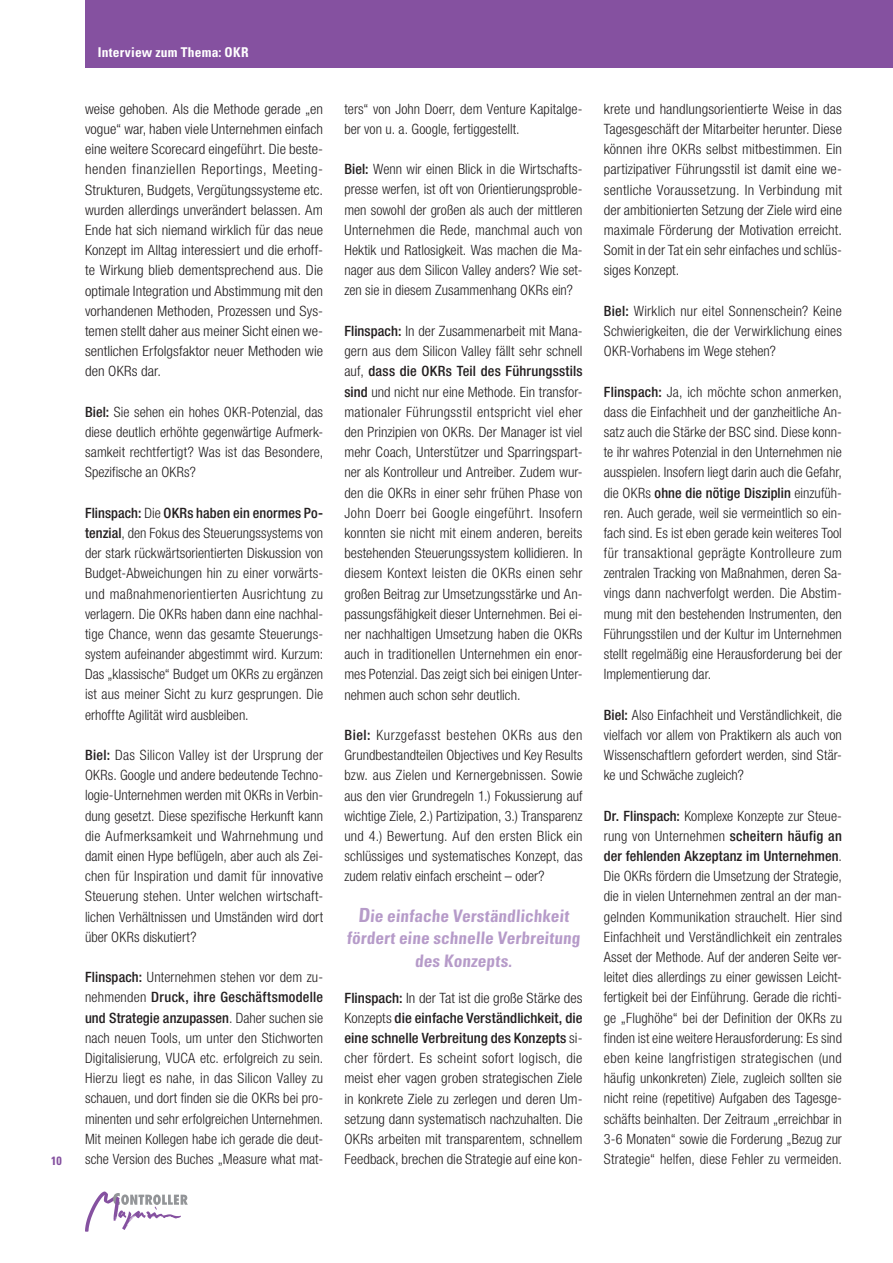
<style>
.page{position:relative;width:893px;height:1263px;background:#fff}
.page>*{position:absolute;margin:0;border:0;box-sizing:border-box;transform-origin:0 0}
.t1{font:700 condensed 17.25px/22.5px "Univers LT Std";color:#b69bc9;text-align:center}
.t2{font:300 condensed 14.25px/20.2px "Helvetica Neue LT Std";color:#231f20;text-align:justify}
.t3{font:300 condensed 14.25px/20.2px "Helvetica Neue LT Std";color:#231f20;text-align:justify;scale:1.04 1}
.t4{font:700 condensed 13.5px "Univers LT Std";letter-spacing:.02em;color:#fff}
.t5{font:700 condensed 12px "Univers LT Std";color:#8551a0}
.s1{font-weight:500}
.s2{font-size:19.5px}
</style>
<div class="page">
<svg style="left:181px;top:1194px;width:7px;height:11px"></svg>
<img style="left:85px;top:1191px;width:96px;height:41px">
<div style="left:85px;top:0;width:808px;height:68px;background:#8551a0"></div>
<p class="t5" style="left:51px;top:1154px;width:12px">10</p>
<p class="t4" style="left:98px;top:43px;width:152px">Interview zum Thema: OKR</p>
<p class="t3" style="left:85px;top:98px;width:230px">weise gehoben. Als die Methode gerade „en vogue“ war, haben viele Unternehmen einfach eine weitere Scorecard eingeführt. Die beste&shy;henden finanziellen Reportings, Meeting-Strukturen, Budgets, Vergütungssysteme etc. wurden allerdings unverändert belassen. Am Ende hat sich niemand wirklich für das neue Konzept im Alltag interessiert und die erhoff&shy;te Wirkung blieb dementsprechend aus. Die optimale Integration und Abstimmung mit den vorhandenen Methoden, Prozessen und Sys&shy;temen stellt daher aus meiner Sicht einen we&shy;sentlichen Erfolgsfaktor neuer Methoden wie den OKRs dar.</p>
<p class="t2" style="left:85px;top:401px;width:240px"><span class="s1">Biel:</span> Sie sehen ein hohes OKR-Potenzial, das diese deutlich erhöhte gegenwärtige Aufmerk&shy;samkeit rechtfertigt? Was ist das Besondere, Spezifische an OKRs?</p>
<p class="t2" style="left:85px;top:502px;width:240px"><span class="s1">Flinspach:</span> Die <span class="s1">OKRs haben ein enormes Po&shy;tenzial</span>, den Fokus des Steuerungssystems von der stark rückwärtsorientierten Diskussion von Budget-Abweichungen hin zu einer vorwärts&shy;und maßnahmenorientierten Ausrichtung zu verlagern. Die OKRs haben dann eine nachhal&shy;tige Chance, wenn das gesamte Steuerungs&shy;system aufeinander abgestimmt wird. Kurzum:<br>Das „klassische“ Budget um OKRs zu ergänzen ist aus meiner Sicht zu kurz gesprungen. Die erhoffte Agilität wird ausbleiben.</p>
<p class="t2" style="left:85px;top:745px;width:240px"><span class="s1">Biel:</span> Das Silicon Valley ist der Ursprung der OKRs. Google und andere bedeutende Techno&shy;logie-Unternehmen werden mit OKRs in Verbin&shy;dung gesetzt. Diese spezifische Herkunft kann die Aufmerksamkeit und Wahrnehmung und damit einen Hype beflügeln, aber auch als Zei&shy;chen für Inspiration und damit für innovative Steuerung stehen. Unter welchen wirtschaft&shy;lichen Verhältnissen und Umständen wird dort über OKRs diskutiert?</p>
<p class="t2" style="left:85px;top:967px;width:240px"><span class="s1">Flinspach:</span> Unternehmen stehen vor dem zu&shy;nehmenden <span class="s1">Druck, ihre Geschäftsmodelle und Strategie anzupassen</span>. Daher suchen sie nach neuen Tools, um unter den Stichworten Digitalisierung, VUCA etc. erfolgreich zu sein.<br>Hierzu liegt es nahe, in das Silicon Valley zu schauen, und dort finden sie die OKRs bei pro&shy;minenten und sehr erfolgreichen Unternehmen.<br>Mit meinen Kollegen habe ich gerade die deut&shy;sche Version des Buches „Measure what mat-</p>
<p class="t2" style="left:344px;top:98px;width:240px">ters“ von John Doerr, dem Venture Kapitalge&shy;ber von u. a. Google, fertiggestellt.</p>
<p class="t2" style="left:344px;top:159px;width:240px"><span class="s1">Biel:</span> Wenn wir einen Blick in die Wirtschafts&shy;presse werfen, ist oft von Orientierungsproble&shy;men sowohl der großen als auch der mittleren Unternehmen die Rede, manchmal auch von Hektik und Ratlosigkeit. Was machen die Ma&shy;nager aus dem Silicon Valley anders? Wie set&shy;zen sie in diesem Zusammenhang OKRs ein?</p>
<p class="t2" style="left:344px;top:321px;width:240px"><span class="s1">Flinspach:</span> In der Zusammenarbeit mit Mana&shy;gern aus dem Silicon Valley fällt sehr schnell auf, <span class="s1">dass die OKRs Teil des Führungsstils sind</span> und nicht nur eine Methode. Ein transfor&shy;mationaler Führungsstil entspricht viel eher den Prinzipien von OKRs. Der Manager ist viel mehr Coach, Unterstützer und Sparringspart&shy;ner als Kontrolleur und Antreiber. Zudem wur&shy;den die OKRs in einer sehr frühen Phase von John Doerr bei Google eingeführt. Insofern konnten sie nicht mit einem anderen, bereits bestehenden Steuerungssystem kollidieren. In diesem Kontext leisten die OKRs einen sehr großen Beitrag zur Umsetzungsstärke und An&shy;passungsfähigkeit dieser Unternehmen. Bei ei&shy;ner nachhaltigen Umsetzung haben die OKRs auch in traditionellen Unternehmen ein enor&shy;mes Potenzial. Das zeigt sich bei einigen Unter&shy;nehmen auch schon sehr deutlich.</p>
<p class="t2" style="left:344px;top:725px;width:240px"><span class="s1">Biel:</span> Kurzgefasst bestehen OKRs aus den Grundbestandteilen Objectives und Key Results bzw. aus Zielen und Kernergebnissen. Sowie aus den vier Grundregeln 1.) Fokussierung auf wichtige Ziele, 2.) Partizipation, 3.) Transparenz und 4.) Bewertung. Auf den ersten Blick ein schlüssiges und systematisches Konzept, das zudem relativ einfach erscheint – oder?</p>
<p class="t1" style="left:347px;top:904px;width:237px"><span class="s2">D</span>ie einfache Verständlichkeit fördert eine schnelle Verbreitung des Konzepts.</p>
<p class="t2" style="left:344px;top:987px;width:240px"><span class="s1">Flinspach:</span> In der Tat ist die große Stärke des Konzepts <span class="s1">die einfache Verständlichkeit, die eine schnelle Verbreitung des Konzepts</span> si&shy;cher fördert. Es scheint sofort logisch, die meist eher vagen groben strategischen Ziele in konkrete Ziele zu zerlegen und deren Um&shy;setzung dann systematisch nachzuhalten. Die OKRs arbeiten mit transparentem, schnellem Feedback, brechen die Strategie auf eine kon-</p>
<p class="t2" style="left:604px;top:98px;width:240px">krete und handlungsorientierte Weise in das Tagesgeschäft der Mitarbeiter herunter. Diese können ihre OKRs selbst mitbestimmen. Ein partizipativer Führungsstil ist damit eine we&shy;sentliche Voraussetzung. In Verbindung mit der ambitionierten Setzung der Ziele wird eine maximale Förderung der Motivation erreicht.<br>Somit in der Tat ein sehr einfaches und schlüs&shy;siges Konzept.</p>
<p class="t2" style="left:604px;top:300px;width:240px"><span class="s1">Biel:</span> Wirklich nur eitel Sonnenschein? Keine Schwierigkeiten, die der Verwirklichung eines OKR-Vorhabens im Wege stehen?</p>
<p class="t2" style="left:604px;top:381px;width:240px"><span class="s1">Flinspach:</span> Ja, ich möchte schon anmerken, dass die Einfachheit und der ganzheitliche An&shy;satz auch die Stärke der BSC sind. Diese konn&shy;te ihr wahres Potenzial in den Unternehmen nie ausspielen. Insofern liegt darin auch die Gefahr, die OKRs <span class="s1">ohne die nötige Disziplin</span> einzufüh&shy;ren. Auch gerade, weil sie vermeintlich so ein&shy;fach sind. Es ist eben gerade kein weiteres Tool für transaktional geprägte Kontrolleure zum zentralen Tracking von Maßnahmen, deren Sa&shy;vings dann nachverfolgt werden. Die Abstim&shy;mung mit den bestehenden Instrumenten, den Führungsstilen und der Kultur im Unternehmen stellt regelmäßig eine Herausforderung bei der Implementierung dar.</p>
<p class="t2" style="left:604px;top:704px;width:240px"><span class="s1">Biel:</span> Also Einfachheit und Verständlichkeit, die vielfach vor allem von Praktikern als auch von Wissenschaftlern gefordert werden, sind Stär&shy;ke und Schwäche zugleich?</p>
<p class="t2" style="left:604px;top:805px;width:240px"><span class="s1">Dr. Flinspach:</span> Komplexe Konzepte zur Steue&shy;rung von Unternehmen <span class="s1">scheitern häufig an der fehlenden Akzeptanz im Unternehmen</span>.<br>Die OKRs fördern die Umsetzung der Strategie, die in vielen Unternehmen zentral an der man&shy;gelnden Kommunikation strauchelt. Hier sind Einfachheit und Verständlichkeit ein zentrales Asset der Methode. Auf der anderen Seite ver&shy;leitet dies allerdings zu einer gewissen Leicht&shy;fertigkeit bei der Einführung. Gerade die richti&shy;ge „Flughöhe“ bei der Definition der OKRs zu finden ist eine weitere Herausforderung: Es sind eben keine langfristigen strategischen (und häufig unkonkreten) Ziele, zugleich sollten sie nicht reine (repetitive) Aufgaben des Tagesge&shy;schäfts beinhalten. Der Zeitraum „erreichbar in 3-6 Monaten“ sowie die Forderung „Bezug zur Strategie“ helfen, diese Fehler zu vermeiden.</p>
</div>
